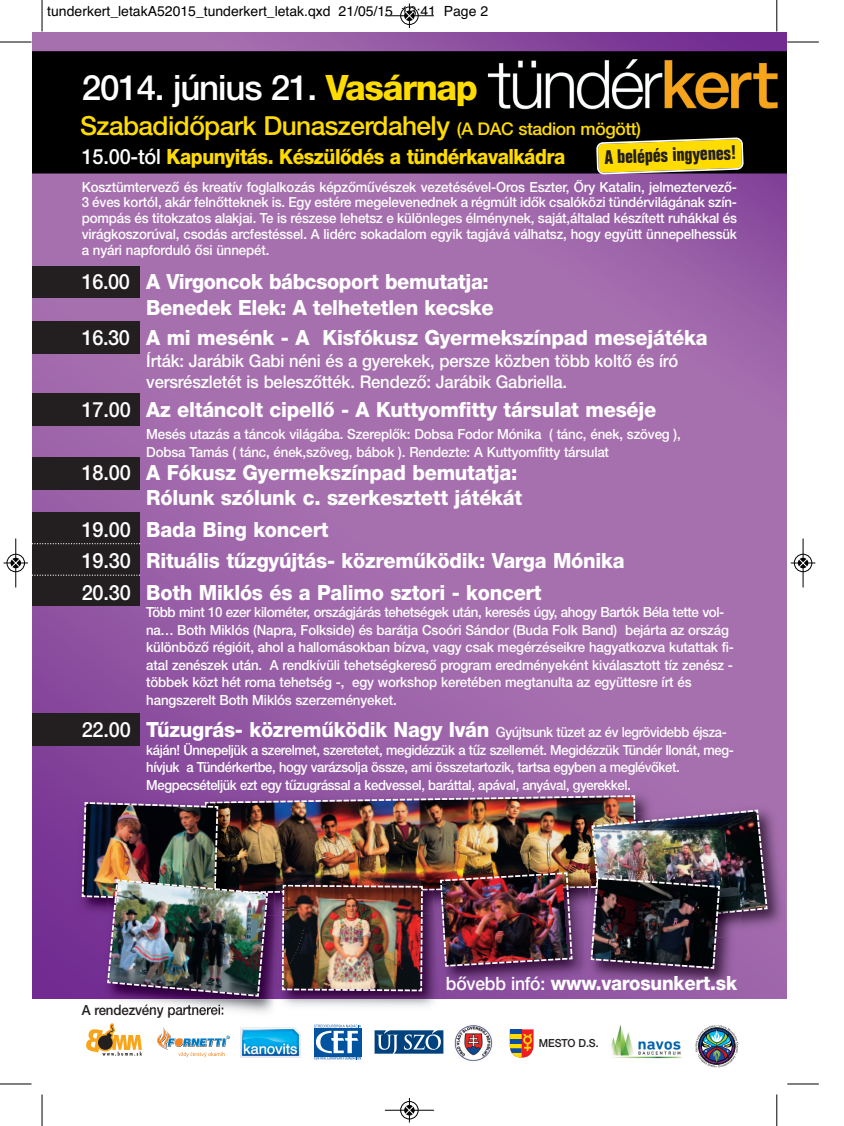
<style>
.page{position:relative;width:844px;height:1126px;background:#fff}
.page>*{position:absolute;margin:0;border:0;box-sizing:border-box;transform-origin:0 0}
.t1{font:500 35px "Helvetica Neue CE";letter-spacing:-.035em;color:#fff}
.t2{font:500 26.25px "Helvetica Neue CE";letter-spacing:-.02em;color:#ffdc01}
.t3{font:800 21px/25.2px "Helvetica Neue CE";letter-spacing:-.015em;color:#fff;text-align:right;scale:.95 1}
.t4{font:800 21px "Helvetica Neue CE";letter-spacing:-.025em;color:#ffdc01;scale:.9 1}
.t5{font:700 condensed 20.47px "Folio TCE";color:#231f20}
.t6{font:800 19.6px "Helvetica Neue CE";letter-spacing:-.015em;color:#fff;scale:.95 1}
.t7{font:500 17.5px/21px "Helvetica Neue CE";letter-spacing:-.01em;color:#fff;scale:.95 1}
.t8{font:500 14px/17.5px "Helvetica Neue CE";letter-spacing:-.01em;color:#fff;scale:.95 1}
.t9{font:500 14px/17.5px "Helvetica Neue CE";letter-spacing:-.03em;color:#fff;scale:.93 1}
.t10{font:14px "Helvetica";color:#000}
.t11{font:500 14px "Helvetica Neue CE";letter-spacing:-.01em;color:#231f20;scale:.95 1}
.t12{font:500 11.2px "Helvetica Neue CE";letter-spacing:-.01em;color:#231f20;scale:.95 1}
.s1{font-weight:800;color:#ffdc01}
.s2{font-size:17.5px}
.s3{font-weight:500;color:#fff}
.s4{font-weight:500}
.s5{font-size:21px}
.s6{font-weight:800;font-size:21px}
.s7{font-weight:500;font-size:18.38px}
</style>
<div class="page">
<img style="left:32px;top:32px;width:754px;height:967px">
<div style="left:32px;top:321px;width:108px;height:32px;background:#231f20"></div>
<div style="left:32px;top:394px;width:108px;height:32px;background:#231f20"></div>
<div style="left:32px;top:457px;width:108px;height:32px;background:#231f20"></div>
<div style="left:32px;top:713px;width:108px;height:33px;background:#231f20"></div>
<div style="left:32px;top:267px;width:108px;height:31px;background:#231f20"></div>
<div style="left:32px;top:513px;width:108px;height:93px;background:#231f20"></div>
<svg style="left:314px;top:1024px;width:47px;height:35px"></svg>
<svg style="left:157px;top:1027px;width:73px;height:30px"></svg>
<img style="left:240px;top:1028px;width:60px;height:29px">
<img style="left:611px;top:1024px;width:71px;height:35px">
<img style="left:455px;top:1025px;width:37px;height:36px">
<svg style="left:509px;top:1029px;width:24px;height:28px"></svg>
<svg style="left:596px;top:137px;width:147px;height:37px;background:#dabf1e"></svg>
<svg style="left:32px;top:543px;width:108px;height:1px"></svg>
<svg style="left:32px;top:574px;width:108px;height:2px"></svg>
<svg style="left:374px;top:1030px;width:69px;height:23px;background:#376a99"></svg>
<svg style="left:86px;top:1023px;width:56px;height:32px"></svg>
<img style="left:197px;top:787px;width:460px;height:7px">
<img style="left:786px;top:879px;width:1px;height:52px">
<img style="left:768px;top:800px;width:18px;height:135px">
<img style="left:281px;top:997px;width:164px;height:10px">
<img style="left:73px;top:793px;width:125px;height:127px">
<img style="left:99px;top:997px;width:185px;height:2px">
<img style="left:110px;top:999px;width:163px;height:16px">
<img style="left:118px;top:1004px;width:80px;height:11px">
<img style="left:81px;top:794px;width:687px;height:203px">
<svg style="left:695px;top:1025px;width:43px;height:42px"></svg>
<hr style="left:42px;top:0;width:1px;height:32px;background:#000">
<hr style="left:0;top:42px;width:32px;height:1px;background:#000">
<hr style="left:776px;top:0;width:1px;height:32px;background:#000">
<hr style="left:787px;top:42px;width:31px;height:1px;background:#000">
<hr style="left:42px;top:1094px;width:1px;height:32px;background:#000">
<hr style="left:0;top:1083px;width:32px;height:1px;background:#000">
<hr style="left:776px;top:1094px;width:1px;height:32px;background:#000">
<hr style="left:787px;top:1083px;width:31px;height:1px;background:#000">
<div style="left:400px;top:6px;width:18px;height:19px;border:1px solid #fff;border-radius:50%"></div>
<hr style="left:385px;top:15px;width:49px;height:1px;background:#000">
<div style="left:400px;top:7px;width:18px;height:18px;border:1px solid #000;border-radius:50%"></div>
<svg style="left:405px;top:4px;width:9px;height:24px"></svg>
<hr style="left:385px;top:1110px;width:49px;height:1px;background:#000">
<div style="left:400px;top:1101px;width:18px;height:18px;border:1px solid #000;border-radius:50%"></div>
<svg style="left:405px;top:1098px;width:9px;height:24px"></svg>
<div style="left:6px;top:554px;width:19px;height:18px;border:1px solid #fff;border-radius:50%"></div>
<hr style="left:15px;top:538px;width:1px;height:49px;background:#000">
<div style="left:7px;top:554px;width:18px;height:18px;border:1px solid #000;border-radius:50%"></div>
<svg style="left:4px;top:558px;width:24px;height:9px"></svg>
<div style="left:793px;top:554px;width:19px;height:18px;border:1px solid #fff;border-radius:50%"></div>
<hr style="left:802px;top:538px;width:1px;height:49px;background:#000">
<div style="left:793px;top:554px;width:18px;height:18px;border:1px solid #000;border-radius:50%"></div>
<svg style="left:790px;top:558px;width:25px;height:9px"></svg>
<p class="t10" style="left:47px;top:6px;width:442px">tunderkert_letakA52015_tunderkert_letak.qxd 21/05/15 13:41 Page 2</p>
<h1 class="t1" style="left:82px;top:75px;width:397px">2014. június 21. <span class="s1">Vasárnap</span></h1>
<h2 class="t2" style="left:80px;top:116px;width:562px">SzabadidŒpark Dunaszerdahely <span class="s2">(A DAC stadion mögött)</span></h2>
<h3 class="t5" style="left:604px;top:150px;width:132px;rotate:-2deg">A belépés ingyenes!</h3>
<h3 class="t4" style="left:82px;top:149px;width:538px"><span class="s3">15.00-tól</span> Kapunyitás. KészülŒdés a tündérkavalkádra</h3>
<p class="t8" style="left:82px;top:180px;width:691px;line-height:15.8px;text-align:justify">KosztümtervezŒ és kreatív foglalkozás képzŒmıvészek vezetésével-Oros Eszter, Ãry Katalin, jelmeztervezŒ-3 éves kortól, akár felnŒtteknek is. Egy estére megelevenednek a régmúlt idŒk csalóközi tündérvilágának szín&shy;pompás és titokzatos alakjai. Te is részese lehetsz e különleges élménynek, saját,általad készített ruhákkal és virágkoszorúval, csodás arcfestéssel. A lidérc sokadalom egyik tagjává válhatsz, hogy együtt ünnepelhessük a nyári napforduló Œsi ünnepét.</p>
<h3 class="t3" style="left:82px;top:271px;width:435px"><span class="s4">16.00</span> A Virgoncok bábcsoport bemutatja:<br>Benedek Elek: A telhetetlen kecske</h3>
<h3 class="t3" style="left:82px;top:326px;width:660px"><span class="s4">16.30</span> A mi mesénk - A Kisfókusz Gyermekszínpad mesejátéka</h3>
<p class="t7" style="left:146px;top:352px;width:561px">Írták: Jarábik Gabi néni és a gyerekek, persze közben több koltŒ és író versrészletét is beleszŒtték. RendezŒ: Jarábik Gabriella.</p>
<h3 class="t3" style="left:82px;top:399px;width:606px"><span class="s4">17.00</span> Az eltáncolt cipellŒ - A Kuttyomfitty társulat meséje</h3>
<p class="t8" style="left:146px;top:427px;width:564px">Mesés utazás a táncok világába. SzereplŒk: Dobsa Fodor Mónika ( tánc, ének, szöveg ),<br>Dobsa Tamás ( tánc, ének,szöveg, bábok ). Rendezte: A Kuttyomfitty társulat</p>
<h3 class="t3" style="left:82px;top:462px;width:465px"><span class="s4">18.00</span> A Fókusz Gyermekszínpad bemutatja:<br>Rólunk szólunk c. szerkesztett játékát</h3>
<h3 class="t3" style="left:82px;top:515px;width:572px;line-height:31.5px;text-align:left"><span class="s4">19.00</span> Bada Bing koncert<br><span class="s4">19.30</span> Rituális tızgyújtás- közremıködik: Varga Mónika<br><span class="s4">20.30</span> Both Miklós és a Palimo sztori - koncert</h3>
<p class="t8" style="left:146px;top:605px;width:620px">Több mint 10 ezer kilométer, országjárás tehetségek után, keresés úgy, ahogy Bartók Béla tette vol&shy;na… Both Miklós (Napra, Folkside) és barátja Csoóri Sándor (Buda Folk Band) bejárta az ország különbözŒ régióit, ahol a hallomásokban bízva, vagy csak megérzéseikre hagyatkozva kutattak fi&shy;atal zenészek után. A rendkívüli tehetségkeresŒ program eredményeként kiválasztott tíz zenész - többek közt hét roma tehetség -, egy workshop keretében megtanulta az együttesre írt és hangszerelt Both Miklós szerzeményeket.</p>
<p class="t9" style="left:146px;top:725px;width:633px;text-indent:-64px"><span class="s5">22.00</span> <span class="s6">Tızugrás- közremıködik Nagy Iván</span> Gyújtsunk tüzet az év legrövidebb éjsza&shy;káján! Ünnepeljük a szerelmet, szeretetet, megidézzük a tız szellemét. Megidézzük Tündér Ilonát, meg&shy;hívjuk a Tündérkertbe, hogy varázsolja össze, ami összetartozik, tartsa egyben a meglévŒket.<br>Megpecsételjük ezt egy tızugrással a kedvessel, baráttal, apával, anyával, gyerekkel.</p>
<p class="t11" style="left:82px;top:1004px;width:152px">A rendezvény partnerei:</p>
<h3 class="t6" style="left:446px;top:976px;width:308px"><span class="s7">bŒvebb infó:</span> www.varosunkert.sk</h3>
<p class="t12" style="left:538px;top:1039px;width:64px">MESTO D.S.</p>
</div>
